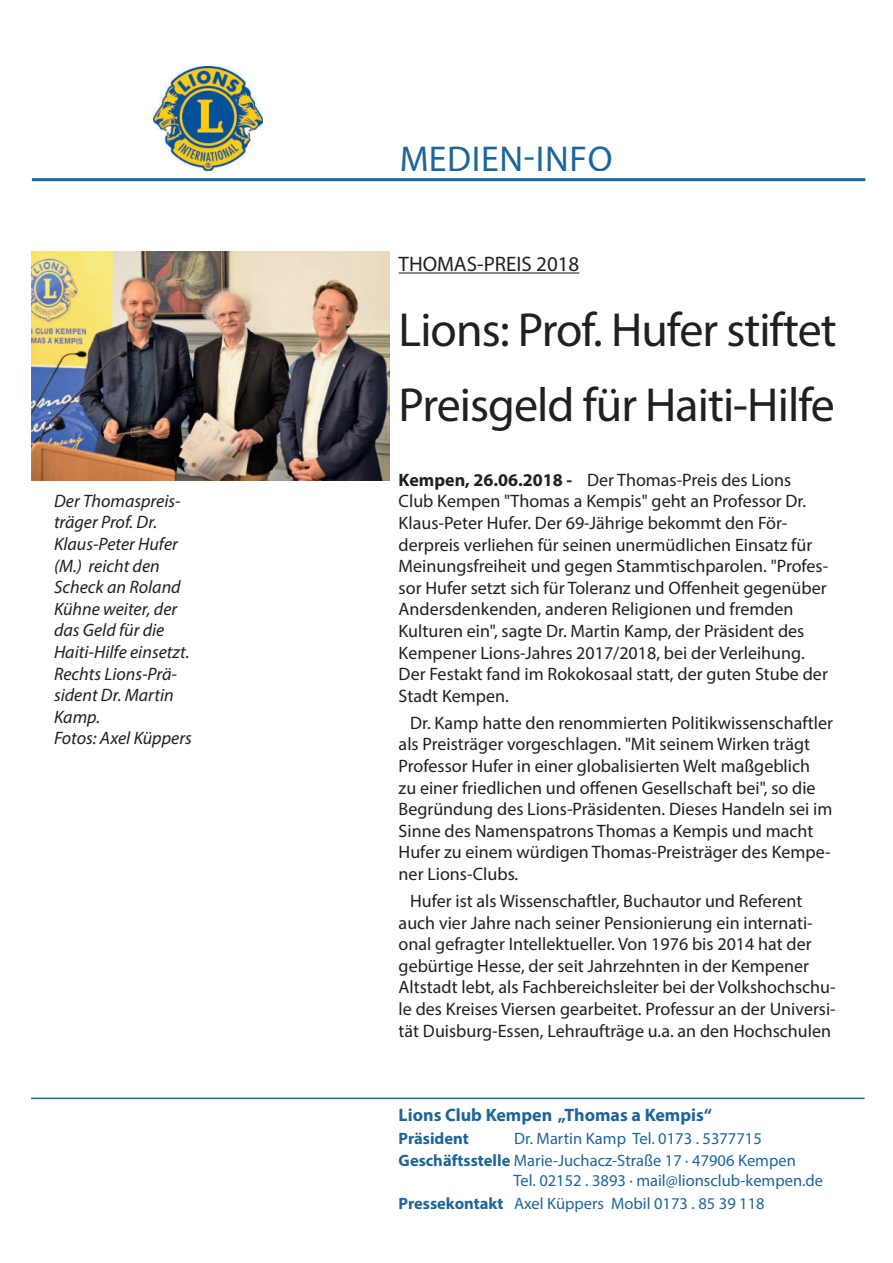
<style>
.page{position:relative;width:893px;height:1263px;background:#fff}
.page>*{position:absolute;margin:0;border:0;box-sizing:border-box;transform-origin:0 0}
.t1{font:48px/75px "Myriad Pro";letter-spacing:-.02em;color:#231f20}
.t2{font:36px "Myriad Pro";letter-spacing:.02em;color:#03538f}
.t3{font:21px "Myriad Pro";color:#231f20}
.t4{font:18px/21.6px "Myriad Pro";color:#231f20}
.t5{font:italic 18px/21.6px "Myriad Pro";color:#231f20}
.t6{font:700 18px "Myriad Pro";color:#03538f}
.t7{font:16.5px/22.5px "Myriad Pro";color:#03538f}
.t8{font:700 16.5px "Myriad Pro";color:#03538f}
.s1{font-weight:700}
</style>
<div class="page">
<hr style="left:32px;top:178px;width:833px;height:3px;background:#03538f">
<hr style="left:31px;top:1097px;width:834px;height:2px;background:#03538f">
<hr style="left:399px;top:272px;width:180px;height:1px;background:#231f20">
<img style="left:153px;top:67px;width:109px;height:103px">
<img style="left:32px;top:252px;width:358px;height:228px">
<p class="t5" style="left:54px;top:490px;width:139px">Der Thomaspreis&shy;träger Prof. Dr.<br>Klaus-Peter Hufer (M.) reicht den<br>Scheck an Roland<br>Kühne weiter, der das Geld für die<br>Haiti-Hilfe einsetzt.<br>Rechts Lions-Prä&shy;sident Dr. Martin<br>Kamp.<br>Fotos: Axel Küppers</p>
<h2 class="t2" style="left:399px;top:136px;width:215px">MEDIEN-INFO</h2>
<p class="t3" style="left:399px;top:251px;width:182px">THOMAS-PREIS 2018</p>
<h1 class="t1" style="left:399px;top:292px;width:440px">Lions: Prof. Hufer stiftet<br>Preisgeld für Haiti-Hilfe</h1>
<p class="t4" style="left:399px;top:469px;width:431px"><span class="s1">Kempen, 26.06.2018 -</span> Der Thomas-Preis des Lions Club Kempen "Thomas a Kempis" geht an Professor Dr.<br>Klaus-Peter Hufer. Der 69-Jährige bekommt den För&shy;derpreis verliehen für seinen unermüdlichen Einsatz für Meinungsfreiheit und gegen Stammtischparolen. "Profes&shy;sor Hufer setzt sich für Toleranz und Offenheit gegenüber Andersdenkenden, anderen Religionen und fremden Kulturen ein", sagte Dr. Martin Kamp, der Präsident des Kempener Lions-Jahres 2017/2018, bei der Verleihung.<br>Der Festakt fand im Rokokosaal statt, der guten Stube der Stadt Kempen.</p>
<p class="t4" style="left:399px;top:712px;width:436px;text-indent:11px">Dr. Kamp hatte den renommierten Politikwissenschaftler als Preisträger vorgeschlagen. "Mit seinem Wirken trägt Professor Hufer in einer globalisierten Welt maßgeblich<br>zu einer friedlichen und offenen Gesellschaft bei", so die Begründung des Lions-Präsidenten. Dieses Handeln sei im Sinne des Namenspatrons Thomas a Kempis und macht Hufer zu einem würdigen Thomas-Preisträger des Kempe&shy;ner Lions-Clubs.</p>
<p class="t4" style="left:399px;top:890px;width:439px;text-indent:11px">Hufer ist als Wissenschaftler, Buchautor und Referent auch vier Jahre nach seiner Pensionierung ein internati&shy;onal gefragter Intellektueller. Von 1976 bis 2014 hat der gebürtige Hesse, der seit Jahrzehnten in der Kempener Altstadt lebt, als Fachbereichsleiter bei der Volkshochschu&shy;le des Kreises Viersen gearbeitet. Professur an der Universi&shy;tät Duisburg-Essen, Lehraufträge u.a. an den Hochschulen</p>
<p class="t6" style="left:399px;top:1103px;width:315px">Lions Club Kempen „Thomas a Kempis“</p>
<p class="t8" style="left:399px;top:1127px;width:72px">Präsident</p>
<p class="t7" style="left:399px;top:1127px;width:399px;text-indent:116px">Dr. Martin Kamp Tel. 0173 . 5377715<br><span class="s1">Geschäftsstelle</span> Marie-Juchacz-Straße 17 · 47906 Kempen</p>
<p class="t7" style="left:399px;top:1169px;width:426px;text-indent:115px">Tel. 02152 . 3893 · mail@lionsclub-kempen.de<br><span class="s1">Pressekontakt</span> Axel Küppers Mobil 0173 . 85 39 118</p>
</div>
